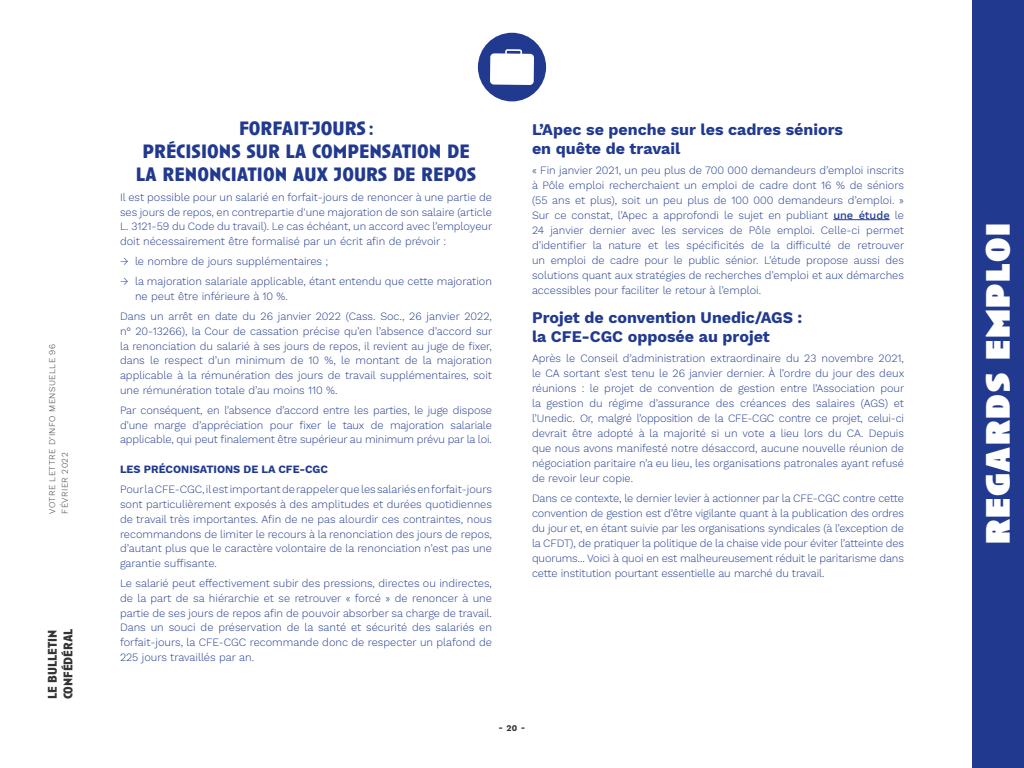
<style>
.page{position:relative;width:1024px;height:768px;background:#fff}
.page>*{position:absolute;margin:0;border:0;box-sizing:border-box;transform-origin:0 0}
.t1{font:900 35px "Anisette";letter-spacing:.04em;color:#fff}
.t2{font:700 20px/23px "Anisette Pro";color:#213a8f;text-align:center}
.t3{font:700 16px/19px "Work Sans";color:#213a8f}
.t4{font:700 13px/15.6px "Anisette Pro";color:#353333}
.t5{font:300 11px/15px "Work Sans";color:#213a8f;text-align:justify}
.t6{font:700 11px "Work Sans";color:#213a8f}
.t7{font:300 8.6px/12.7px "Work Sans";letter-spacing:.05em;color:#353333}
.t8{font:700 8.6px "Work Sans";color:#353333}
.s1{font-weight:500}
</style>
<div class="page">
<div style="left:972px;top:0;width:52px;height:768px;background:#213a8f"></div>
<div style="left:478px;top:33px;width:68px;height:68px;background:#213a8f;border-radius:50%"></div>
<svg style="left:490px;top:49px;width:44px;height:36px;background:#e2e5f0"></svg>
<hr style="left:833px;top:219px;width:57px;height:1px;background:#213a8f">
<p class="t7" style="left:46px;top:514px;width:171px;rotate:-90deg">VOTRE LETTRE D’INFO MENSUELLE 96<br>FÉVRIER 2022</p>
<p class="t4" style="left:44px;top:699px;width:72px;rotate:-90deg">LE BULLETIN<br>CONFÉDÉRAL</p>
<h2 class="t2" style="left:136px;top:116px;width:342px">FORFAIT-JOURS :<br>PRÉCISIONS SUR LA COMPENSATION DE<br>LA RENONCIATION AUX JOURS DE REPOS</h2>
<p class="t5" style="left:120px;top:190px;width:374px">Il est possible pour un salarié en forfait-jours de renoncer à une partie de ses jours de repos, en contrepartie d'une majoration de son salaire (article L. 3121-59 du Code du travail). Le cas échéant, un accord avec l’employeur doit nécessairement être formalisé par un écrit afin de prévoir :</p>
<p class="t5" style="left:120px;top:254px;width:210px">→ le nombre de jours supplémentaires ;</p>
<p class="t5" style="left:135px;top:274px;width:359px;text-indent:-15px">→ la majoration salariale applicable, étant entendu que cette majoration ne peut être inférieure à 10 %.</p>
<p class="t5" style="left:120px;top:309px;width:374px">Dans un arrêt en date du 26 janvier 2022 (Cass. Soc., 26 janvier 2022, n° 20-13266), la Cour de cassation précise qu’en l’absence d’accord sur la renonciation du salarié à ses jours de repos, il revient au juge de fixer, dans le respect d’un minimum de 10 %, le montant de la majoration applicable à la rémunération des jours de travail supplémentaires, soit une rémunération totale d’au moins 110 %.</p>
<p class="t5" style="left:120px;top:403px;width:374px">Par conséquent, en l’absence d’accord entre les parties, le juge dispose d’une marge d’appréciation pour fixer le taux de majoration salariale applicable, qui peut finalement être supérieur au minimum prévu par la loi.</p>
<p class="t6" style="left:120px;top:463px;width:210px">LES PRÉCONISATIONS DE LA CFE-CGC</p>
<p class="t5" style="left:120px;top:482px;width:374px">Pour la CFE-CGC, il est important de rappeler que les salariés en forfait-jours sont particulièrement exposés à des amplitudes et durées quotidiennes de travail très importantes. Afin de ne pas alourdir ces contraintes, nous recommandons de limiter le recours à la renonciation des jours de repos, d’autant plus que le caractère volontaire de la renonciation n’est pas une garantie suffisante.</p>
<p class="t5" style="left:120px;top:576px;width:374px">Le salarié peut effectivement subir des pressions, directes ou indirectes, de la part de sa hiérarchie et se retrouver « forcé » de renoncer à une partie de ses jours de repos afin de pouvoir absorber sa charge de travail.<br>Dans un souci de préservation de la santé et sécurité des salariés en forfait-jours, la CFE-CGC recommande donc de respecter un plafond de 225 jours travaillés par an.</p>
<h3 class="t3" style="left:532px;top:121px;width:313px">L’Apec se penche sur les cadres séniors en quête de travail</h3>
<p class="t5" style="left:532px;top:163px;width:374px">« Fin janvier 2021, un peu plus de 700 000 demandeurs d’emploi inscrits à Pôle emploi recherchaient un emploi de cadre dont 16 % de séniors (55 ans et plus), soit un peu plus de 100 000 demandeurs d’emploi. » Sur ce constat, l’Apec a approfondi le sujet en publiant <span class="s1">une étude</span> le 24 janvier dernier avec les services de Pôle emploi. Celle-ci permet d’identifier la nature et les spécificités de la difficulté de retrouver un emploi de cadre pour le public sénior. L’étude propose aussi des solutions quant aux stratégies de recherches d’emploi et aux démarches accessibles pour faciliter le retour à l’emploi.</p>
<h3 class="t3" style="left:532px;top:309px;width:272px">Projet de convention Unedic/AGS : la CFE-CGC opposée au projet</h3>
<p class="t5" style="left:532px;top:351px;width:374px">Après le Conseil d’administration extraordinaire du 23 novembre 2021, le CA sortant s’est tenu le 26 janvier dernier. À l’ordre du jour des deux réunions : le projet de convention de gestion entre l’Association pour la gestion du régime d’assurance des créances des salaires (AGS) et l’Unedic. Or, malgré l’opposition de la CFE-CGC contre ce projet, celui-ci devrait être adopté à la majorité si un vote a lieu lors du CA. Depuis que nous avons manifesté notre désaccord, aucune nouvelle réunion de négociation paritaire n’a eu lieu, les organisations patronales ayant refusé de revoir leur copie.</p>
<p class="t5" style="left:532px;top:491px;width:374px">Dans ce contexte, le dernier levier à actionner par la CFE-CGC contre cette convention de gestion est d’être vigilante quant à la publication des ordres du jour et, en étant suivie par les organisations syndicales (à l’exception de la CFDT), de pratiquer la politique de la chaise vide pour éviter l’atteinte des quorums... Voici à quoi en est malheureusement réduit le paritarisme dans cette institution pourtant essentielle au marché du travail.</p>
<p class="t8" style="left:498px;top:723px;width:28px">- 20 -</p>
<h1 class="t1" style="left:978px;top:544px;width:322px;rotate:-90deg">regards emploi</h1>
</div>
